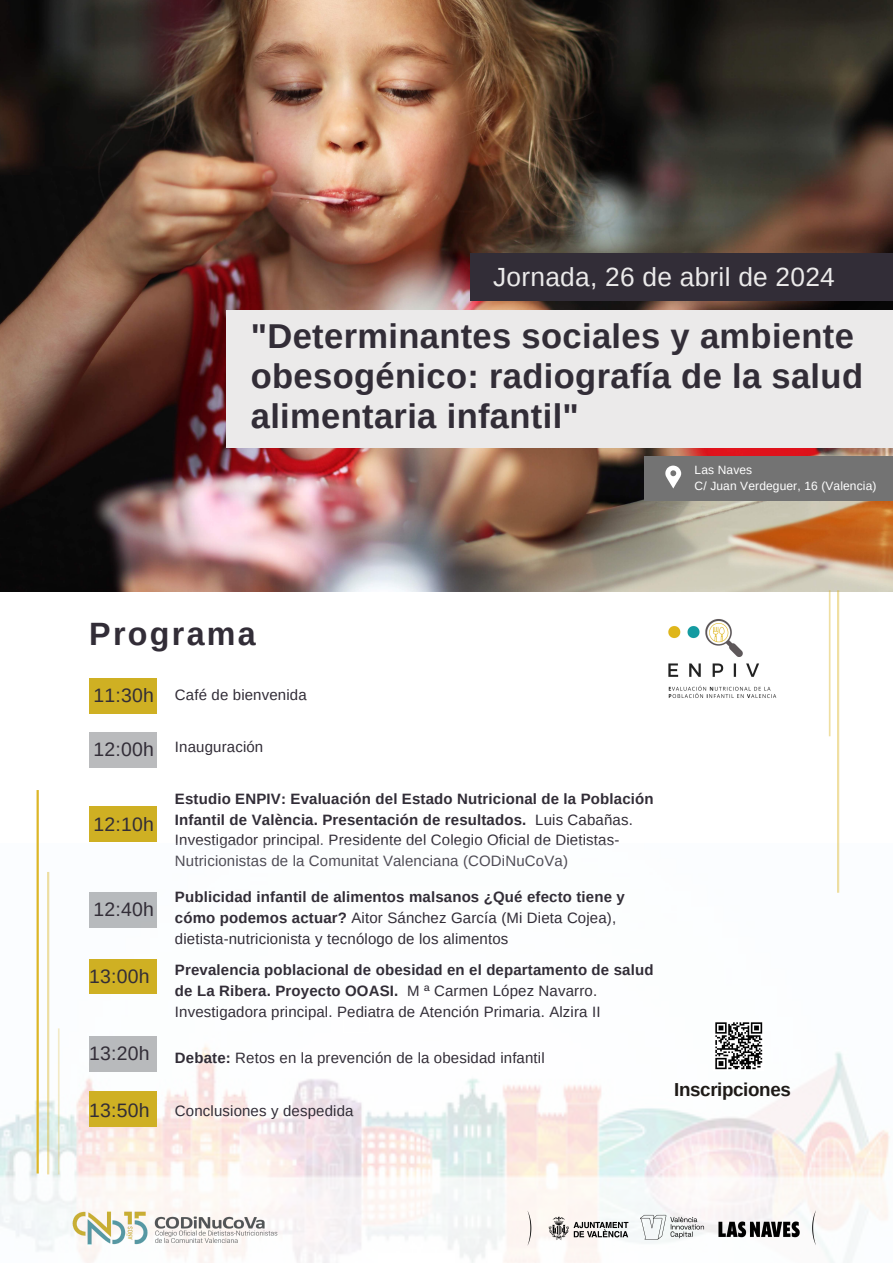
<style>
.page{position:relative;width:893px;height:1263px;background:#fff}
.page>*{position:absolute;margin:0;border:0;box-sizing:border-box;transform-origin:0 0}
.t1{font:700 34.5px/39.9px "Arimo";letter-spacing:.01em;color:#322d37}
.t2{font:700 32.25px "Arimo";letter-spacing:.07em;color:#322d37}
.t3{font:26.25px "Arimo";letter-spacing:.01em;color:#ebeaea}
.t4{font:19.42px "Arimo";letter-spacing:.01em;color:#322d37}
.t5{font:700 18.75px "Arimo";letter-spacing:-.02em;color:#1e1a17}
.t6{font:15px/20.9px "Arimo";letter-spacing:.01em;color:#322d37}
.t7{font:700 15px/20.9px "Arimo";letter-spacing:.01em;color:#322d37}
.t8{font:12px "Arimo";letter-spacing:.01em;color:#fff}
.s1{font-weight:700}
.s2{font-weight:400}
</style>
<div class="page">
<img style="left:0;top:844px;width:889px;height:419px">
<img style="left:0;top:0;width:893px;height:592px">
<div style="left:470px;top:253px;width:423px;height:48px;background:#322d37"></div>
<div style="left:226px;top:310px;width:667px;height:137px;background:#ebeaea"></div>
<img style="left:520px;top:1201px;width:307px;height:54px">
<img style="left:66px;top:1174px;width:217px;height:89px">
<div style="left:644px;top:457px;width:249px;height:44px;background:#737373"></div>
<svg style="left:665px;top:466px;width:16px;height:22px"></svg>
<hr style="left:829px;top:590px;width:1px;height:146px;background:#dcb627">
<hr style="left:837px;top:590px;width:2px;height:303px;background:#dcb627">
<svg style="left:342px;top:1012px;width:28px;height:22px"></svg>
<div style="left:90px;top:678px;width:67px;height:35px;background:#cfb023"></div>
<div style="left:90px;top:733px;width:67px;height:35px;background:#babbbd"></div>
<div style="left:90px;top:807px;width:67px;height:35px;background:#cfb023"></div>
<div style="left:90px;top:959px;width:67px;height:35px;background:#cfb023"></div>
<div style="left:90px;top:1092px;width:67px;height:35px;background:#cfb023"></div>
<div style="left:90px;top:893px;width:67px;height:34px;background:#b7babd"></div>
<div style="left:90px;top:1036px;width:67px;height:35px;background:#b8babc"></div>
<img style="left:668px;top:619px;width:109px;height:79px">
<hr style="left:58px;top:1028px;width:2px;height:146px;background:#dcb627">
<hr style="left:47px;top:872px;width:2px;height:302px;background:#dcb627">
<hr style="left:37px;top:790px;width:2px;height:383px;background:#dcb627">
<img style="left:713px;top:1020px;width:51px;height:51px">
<p class="t3" style="left:493px;top:262px;width:343px">Jornada, 26 de abril de 2024</p>
<h4 class="t1" style="left:251px;top:316px;width:614px">"Determinantes sociales y ambiente obesogénico: radiografía de la salud alimentaria infantil"</h4>
<p class="t8" style="left:694px;top:463px;width:59px">Las Naves</p>
<h4 class="t8" style="left:694px;top:479px;width:183px">C/ Juan Verdeguer, 16 (Valencia)</h4>
<p class="t2" style="left:89px;top:615px;width:168px">Programa</p>
<p class="t4" style="left:94px;top:684px;width:62px">11:30h</p>
<p class="t6" style="left:175px;top:684px;width:133px">Café de bienvenida</p>
<h1 class="t4" style="left:94px;top:739px;width:62px">12:00h</h1>
<p class="t4" style="left:94px;top:813px;width:62px">12:10h</p>
<h4 class="t4" style="left:94px;top:899px;width:62px">12:40h</h4>
<h5 class="t4" style="left:89px;top:965px;width:62px">13:00h</h5>
<p class="t4" style="left:89px;top:1042px;width:62px">13:20h</p>
<p class="t4" style="left:89px;top:1099px;width:62px">13:50h</p>
<h5 class="t6" style="left:175px;top:737px;width:90px">Inauguración</h5>
<p class="t6" style="left:175px;top:788px;width:480px"><span class="s1">Estudio ENPIV: Evaluación del Estado Nutricional de la Población Infantil de València. Presentación de resultados.</span> Luis Cabañas.<br>Investigador principal. Presidente del Colegio Oficial de Dietistas-Nutricionistas de la Comunitat Valenciana (CODiNuCoVa)</p>
<h4 class="t6" style="left:175px;top:886px;width:451px"><span class="s1">Publicidad infantil de alimentos malsanos ¿Qué efecto tiene y cómo podemos actuar?</span> Aitor Sánchez García (Mi Dieta Cojea), dietista-nutricionista y tecnólogo de los alimentos</h4>
<h5 class="t7" style="left:175px;top:959px;width:480px">Prevalencia poblacional de obesidad en el departamento de salud de La Ribera. Proyecto OOASI. <span class="s2">M ª Carmen López Navarro.<br>Investigadora principal. Pediatra de Atención Primaria. Alzira II</span></h5>
<h4 class="t6" style="left:175px;top:1047px;width:371px"><span class="s1">Debate:</span> Retos en la prevención de la obesidad infantil</h4>
<p class="t6" style="left:175px;top:1100px;width:180px">Conclusiones y despedida</p>
<p class="t5" style="left:674px;top:1079px;width:118px">Inscripciones</p>
</div>
